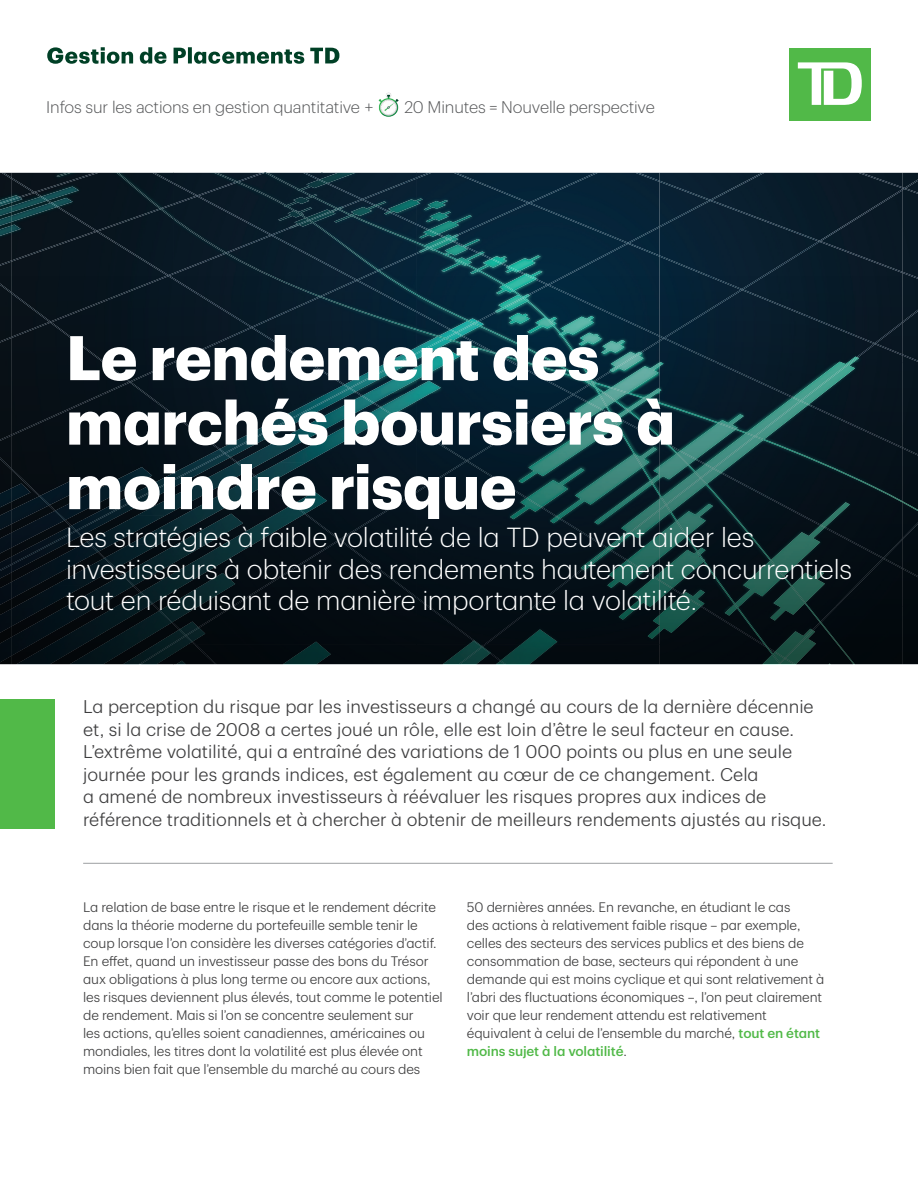
<style>
.page{position:relative;width:918px;height:1188px;background:#fff}
.page>*{position:absolute;margin:0;border:0;box-sizing:border-box;transform-origin:0 0}
.t1{font:700 61.5px/64.5px "TD Graphik";letter-spacing:-.01em;color:#fff}
.t2{font:300 27px/31.5px "TD Graphik";letter-spacing:-.01em;color:#fff}
.t3{font:300 18px/22.5px "TD Graphik";color:#3e3e3f}
.t4{font:300 16.5px "TD Graphik";letter-spacing:-.01em;color:#545557}
.t5{font:300 13.5px/18px "TD Graphik";letter-spacing:-.01em;color:#3e3e3f}
.s1{font-weight:500;color:#51b948}
</style>
<div class="page">
<svg style="left:47px;top:47px;width:292px;height:17px"></svg>
<img style="left:378px;top:92px;width:21px;height:25px">
<div style="left:789px;top:48px;width:82px;height:73px;background:#51b948"></div>
<svg style="left:798px;top:62px;width:64px;height:43px"></svg>
<img style="left:902px;top:272px;width:16px;height:2px">
<img style="left:902px;top:191px;width:16px;height:3px">
<img style="left:902px;top:179px;width:16px;height:12px">
<img style="left:0;top:173px;width:12px;height:101px">
<svg style="left:2px;top:173px;width:10px;height:6px"></svg>
<svg style="left:0;top:260px;width:12px;height:6px"></svg>
<img style="left:764px;top:181px;width:138px;height:8px">
<img style="left:858px;top:173px;width:44px;height:15px">
<img style="left:660px;top:189px;width:242px;height:85px">
<img style="left:660px;top:173px;width:104px;height:54px">
<div style="left:454px;top:173px;width:206px;height:66px;background:#052338"></div>
<img style="left:635px;top:173px;width:25px;height:9px">
<div style="left:478px;top:226px;width:182px;height:48px;background:#04273c"></div>
<img style="left:567px;top:173px;width:31px;height:13px">
<img style="left:473px;top:185px;width:98px;height:43px">
<img style="left:380px;top:227px;width:97px;height:42px">
<img style="left:320px;top:269px;width:64px;height:5px">
<img style="left:429px;top:173px;width:2px;height:10px">
<img style="left:106px;top:262px;width:11px;height:12px">
<div style="left:12px;top:173px;width:105px;height:89px;background:#08141d"></div>
<img style="left:19px;top:173px;width:80px;height:25px">
<img style="left:22px;top:212px;width:51px;height:10px">
<img style="left:12px;top:187px;width:67px;height:25px">
<svg style="left:33px;top:192px;width:25px;height:15px"></svg>
<svg style="left:0;top:195px;width:22px;height:41px"></svg>
<img style="left:523px;top:255px;width:18px;height:18px">
<svg style="left:523px;top:258px;width:14px;height:16px"></svg>
<img style="left:459px;top:239px;width:21px;height:9px">
<img style="left:454px;top:238px;width:4px;height:10px">
<img style="left:429px;top:215px;width:43px;height:23px">
<img style="left:429px;top:211px;width:22px;height:11px">
<img style="left:429px;top:200px;width:19px;height:10px">
<img style="left:56px;top:173px;width:15px;height:4px">
<img style="left:117px;top:173px;width:203px;height:101px">
<img style="left:214px;top:173px;width:164px;height:97px">
<img style="left:378px;top:271px;width:51px;height:3px">
<img style="left:265px;top:173px;width:164px;height:75px">
<svg style="left:420px;top:230px;width:34px;height:27px"></svg>
<svg style="left:337px;top:207px;width:6px;height:3px"></svg>
<img style="left:429px;top:248px;width:94px;height:26px">
<svg style="left:0;top:274px;width:918px;height:390px;background:#0a2129"></svg>
<hr style="left:83px;top:863px;width:750px;height:1px;background:#9d9fa2">
<div style="left:0;top:699px;width:55px;height:129px;background:#51b948"></div>
<p class="t4" style="left:46px;top:95px;width:328px">Infos sur les actions en gestion quantitative +</p>
<p class="t4" style="left:404px;top:95px;width:252px">20 Minutes = Nouvelle perspective</p>
<h1 class="t1" style="left:66px;top:321px;width:611px">Le rendement des marchés boursiers à moindre risque</h1>
<p class="t2" style="left:66px;top:520px;width:788px">Les stratégies à faible volatilité de la TD peuvent aider les investisseurs à obtenir des rendements hautement concurrentiels tout en réduisant de manière importante la volatilité.</p>
<p class="t3" style="left:83px;top:694px;width:745px">La perception du risque par les investisseurs a changé au cours de la dernière décennie et, si la crise de 2008 a certes joué un rôle, elle est loin d’être le seul facteur en cause.<br>L’extrême volatilité, qui a entraîné des variations de 1 000 points ou plus en une seule journée pour les grands indices, est également au cœur de ce changement. Cela<br>a amené de nombreux investisseurs à réévaluer les risques propres aux indices de référence traditionnels et à chercher à obtenir de meilleurs rendements ajustés au risque.</p>
<p class="t5" style="left:83px;top:897px;width:361px">La relation de base entre le risque et le rendement décrite dans la théorie moderne du portefeuille semble tenir le coup lorsque l’on considère les diverses catégories d’actif.<br>En effet, quand un investisseur passe des bons du Trésor aux obligations à plus long terme ou encore aux actions, les risques deviennent plus élevés, tout comme le potentiel de rendement. Mais si l’on se concentre seulement sur<br>les actions, qu’elles soient canadiennes, américaines ou mondiales, les titres dont la volatilité est plus élevée ont moins bien fait que l’ensemble du marché au cours des</p>
<p class="t5" style="left:467px;top:897px;width:359px">50 dernières années. En revanche, en étudiant le cas<br>des actions à relativement faible risque – par exemple, celles des secteurs des services publics et des biens de consommation de base, secteurs qui répondent à une demande qui est moins cyclique et qui sont relativement à l’abri des fluctuations économiques –, l’on peut clairement voir que leur rendement attendu est relativement équivalent à celui de l’ensemble du marché, <span class="s1">tout en étant moins sujet à la volatilité</span>.</p>
</div>
